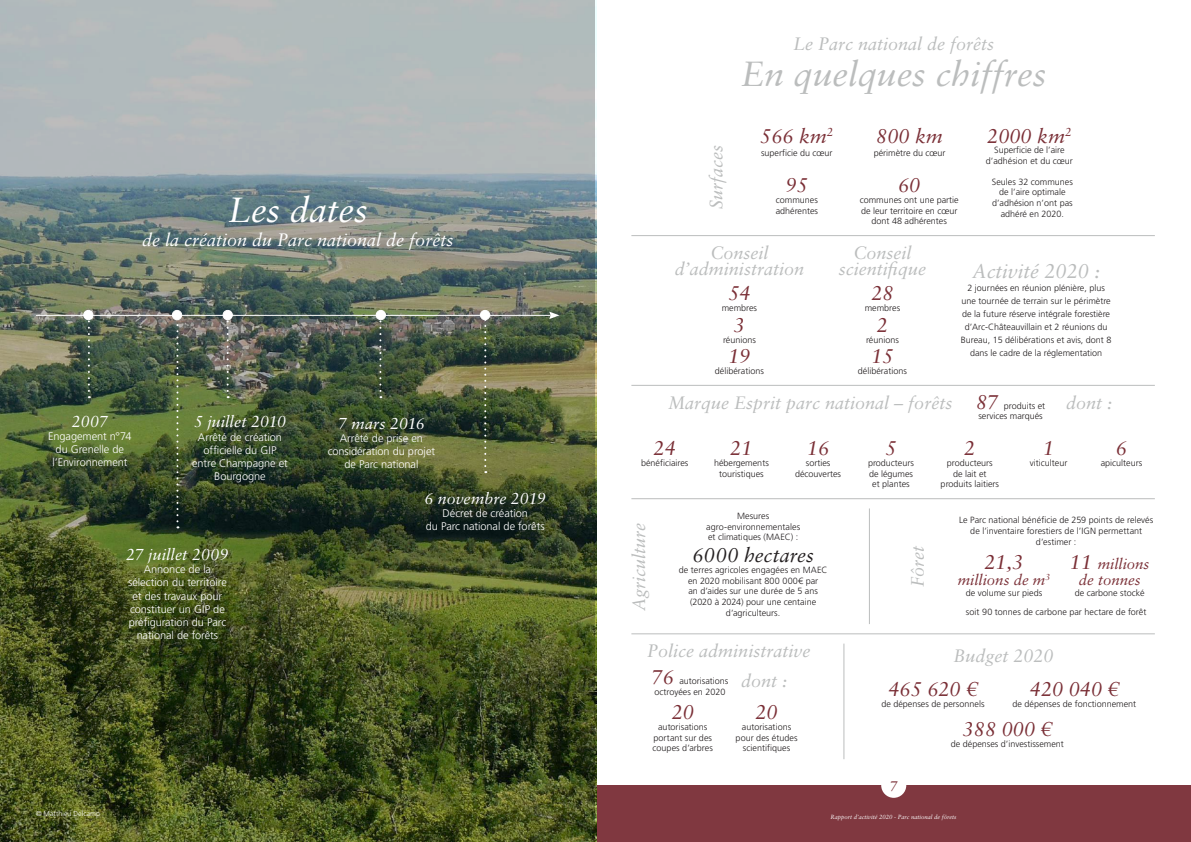
<style>
.page{position:relative;width:1191px;height:842px;background:#fff}
.page>*{position:absolute;margin:0;border:0;box-sizing:border-box;transform-origin:0 0}
.t1{font:italic 35px "Sabon LT Pro";color:#bbbdbd}
.t2{font:italic 35px "Sabon LT Pro";color:#fff}
.t3{font:italic 20px "Sabon LT Pro";color:#7a2f36}
.t4{font:italic 20px "Sabon LT Pro";color:#bbbdbd}
.t5{font:italic 20px "Sabon LT Pro";letter-spacing:.01em;color:#231f20}
.t6{font:italic 18px/16px "Sabon LT Pro";color:#bbbdbd;text-align:center}
.t7{font:italic 18px "Sabon LT Pro";color:#fff}
.t8{font:italic 16px "Sabon LT Pro";letter-spacing:.005em;color:#fff}
.t9{font:italic 15px/16px "Sabon LT Pro";color:#7a2f36;text-align:center}
.t10{font:italic 14px "Sabon LT Pro";color:#7a2f36}
.t11{font:11px/13.2px "Frutiger LT 45 Lt";letter-spacing:-.005em;color:#fff;text-align:center}
.t12{font:9px/10.8px "Frutiger LT 45 Lt";color:#231f20;text-align:center}
.t13{font:7px "Frutiger LT 45 Lt";letter-spacing:.015em;color:#fff}
.t14{font:italic 6px "Sabon LT Pro";color:#fff}
.s1{font-size:20px}
</style>
<div class="page">
<div style="left:596px;top:785px;width:595px;height:57px;background:#803840"></div>
<div style="left:881px;top:773px;width:25px;height:25px;background:#fff;border-radius:50%"></div>
<img style="left:0;top:0;width:594px;height:842px">
<hr style="left:631px;top:235px;width:523px;height:1px;background:#bbbdbd">
<hr style="left:631px;top:385px;width:523px;height:1px;background:#bbbdbd">
<hr style="left:631px;top:498px;width:523px;height:1px;background:#bbbdbd">
<hr style="left:631px;top:633px;width:523px;height:1px;background:#bbbdbd">
<hr style="left:869px;top:508px;width:1px;height:116px;background:#bbbdbd">
<hr style="left:843px;top:644px;width:1px;height:115px;background:#bbbdbd">
<svg style="left:227px;top:320px;width:2px;height:78px"></svg>
<svg style="left:379px;top:320px;width:2px;height:78px"></svg>
<svg style="left:484px;top:320px;width:2px;height:153px"></svg>
<svg style="left:88px;top:320px;width:2px;height:78px"></svg>
<svg style="left:176px;top:320px;width:2px;height:208px"></svg>
<hr style="left:36px;top:315px;width:514px;height:1px;background:#fff">
<svg style="left:549px;top:312px;width:10px;height:7px"></svg>
<div style="left:84px;top:310px;width:9px;height:10px;background:#fff;border-radius:50%"></div>
<div style="left:83px;top:310px;width:10px;height:10px;border:1px solid #fff;border-radius:50%"></div>
<div style="left:172px;top:310px;width:10px;height:10px;background:#fff;border-radius:50%"></div>
<div style="left:172px;top:310px;width:10px;height:10px;border:1px solid #fff;border-radius:50%"></div>
<div style="left:223px;top:310px;width:9px;height:10px;background:#fff;border-radius:50%"></div>
<div style="left:223px;top:310px;width:10px;height:10px;border:1px solid #fff;border-radius:50%"></div>
<div style="left:376px;top:310px;width:9px;height:10px;background:#fff;border-radius:50%"></div>
<div style="left:376px;top:310px;width:10px;height:10px;border:1px solid #fff;border-radius:50%"></div>
<div style="left:480px;top:310px;width:10px;height:10px;background:#fff;border-radius:50%"></div>
<div style="left:480px;top:310px;width:10px;height:10px;border:1px solid #fff;border-radius:50%"></div>
<h1 class="t2" style="left:228px;top:188px;width:142px">Les dates</h1>
<h3 class="t7" style="left:142px;top:228px;width:313px">de la création du Parc national de forêts</h3>
<h3 class="t8" style="left:72px;top:411px;width:38px">2007</h3>
<p class="t11" style="left:48px;top:430px;width:85px">Engagement n°74 du Grenelle de l’Environnement</p>
<h3 class="t8" style="left:194px;top:412px;width:94px">5 juillet 2010</h3>
<p class="t11" style="left:192px;top:430px;width:97px">Arrêté de création officielle du GIP entre Champagne et<br>Bourgogne</p>
<h3 class="t8" style="left:338px;top:413px;width:88px">7 mars 2016</h3>
<p class="t11" style="left:328px;top:432px;width:109px">Arrêté de prise en considération du projet de Parc national</p>
<h3 class="t8" style="left:424px;top:488px;width:123px">6 novembre 2019</h3>
<p class="t11" style="left:426px;top:507px;width:120px">Décret de création<br>du Parc national de forêts</p>
<h3 class="t8" style="left:126px;top:544px;width:104px">27 juillet 2009</h3>
<p class="t11" style="left:128px;top:563px;width:100px">Annonce de la sélection du territoire et des travaux pour constituer un GIP de préfiguration du Parc national de forêts</p>
<p class="t13" style="left:36px;top:809px;width:66px">© Matthieu Delcamp</p>
<h3 class="t6" style="left:793px;top:35px;width:203px">Le Parc national de forêts</h3>
<h3 class="t6" style="left:707px;top:209px;width:65px;rotate:-90deg">Surfaces</h3>
<h1 class="t1" style="left:741px;top:51px;width:307px">En quelques chiffres</h1>
<h2 class="t3" style="left:760px;top:123px;width:75px">566 km<sup>2</sup></h2>
<p class="t12" style="left:761px;top:147px;width:73px">superficie du cœur</p>
<h2 class="t3" style="left:785px;top:172px;width:24px">95</h2>
<p class="t12" style="left:775px;top:194px;width:44px;text-align:left">communes adhérentes</p>
<h2 class="t3" style="left:876px;top:123px;width:68px">800 km</h2>
<p class="t12" style="left:873px;top:147px;width:73px">périmètre du cœur</p>
<h2 class="t3" style="left:898px;top:172px;width:24px">60</h2>
<p class="t12" style="left:859px;top:194px;width:101px">communes ont une partie de leur territoire en cœur dont 48 adhérentes</p>
<h2 class="t3" style="left:987px;top:123px;width:86px">2000 km<sup>2</sup></h2>
<p class="t12" style="left:986px;top:145px;width:89px">Superficie de l’aire d’adhésion et du cœur</p>
<p class="t12" style="left:992px;top:176px;width:83px">Seules 32 communes de l’aire optimale d’adhésion n’ont pas adhéré en 2020.</p>
<h3 class="t6" style="left:675px;top:244px;width:131px">Conseil d’administration</h3>
<h2 class="t3" style="left:728px;top:281px;width:24px">54</h2>
<p class="t12" style="left:722px;top:302px;width:37px">membres</p>
<h2 class="t3" style="left:734px;top:313px;width:13px">3</h2>
<p class="t12" style="left:723px;top:335px;width:34px">réunions</p>
<h2 class="t3" style="left:728px;top:343px;width:24px">19</h2>
<p class="t12" style="left:715px;top:365px;width:51px">délibérations</p>
<h3 class="t6" style="left:839px;top:244px;width:89px">Conseil scientifique</h3>
<h2 class="t3" style="left:871px;top:281px;width:24px">28</h2>
<p class="t12" style="left:864px;top:302px;width:37px">membres</p>
<h2 class="t3" style="left:877px;top:313px;width:13px">2</h2>
<p class="t12" style="left:866px;top:335px;width:34px">réunions</p>
<h2 class="t3" style="left:871px;top:343px;width:24px">15</h2>
<p class="t12" style="left:858px;top:365px;width:51px">délibérations</p>
<h3 class="t6" style="left:668px;top:394px;width:286px">Marque Esprit parc national – forêts</h3>
<h2 class="t4" style="left:972px;top:258px;width:129px">Activité 2020 :</h2>
<p class="t12" style="left:961px;top:281px;width:152px;line-height:13px">2 journées en réunion plénière, plus une tournée de terrain sur le périmètre de la future réserve intégrale forestière d’Arc-Châteauvillain et 2 réunions du Bureau, 15 délibérations et avis, dont 8 dans le cadre de la réglementation</p>
<h2 class="t3" style="left:976px;top:389px;width:24px">87</h2>
<p class="t12" style="left:978px;top:400px;width:68px;text-align:right">produits et services marqués</p>
<h3 class="t6" style="left:1066px;top:395px;width:48px">dont :</h3>
<h2 class="t3" style="left:653px;top:435px;width:24px">24</h2>
<p class="t12" style="left:641px;top:457px;width:49px">bénéficiaires</p>
<h2 class="t3" style="left:730px;top:435px;width:24px">21</h2>
<p class="t12" style="left:714px;top:457px;width:56px">hébergements touristiques</p>
<h2 class="t3" style="left:807px;top:435px;width:24px">16</h2>
<p class="t12" style="left:795px;top:457px;width:47px">sorties découvertes</p>
<h3 class="t6" style="left:630px;top:611px;width:90px;rotate:-90deg">Agriculture</h3>
<p class="t12" style="left:706px;top:510px;width:95px">Mesures agro-environnementales et climatiques (MAEC) :</p>
<h2 class="t5" style="left:692px;top:542px;width:123px">6000 hectares</h2>
<p class="t12" style="left:679px;top:564px;width:150px">de terres agricoles engagées en MAEC en 2020 mobilisant 800 000€ par<br>an d’aides sur une durée de 5 ans (2020 à 2024) pour une centaine d’agriculteurs.</p>
<h2 class="t3" style="left:885px;top:435px;width:13px">5</h2>
<p class="t12" style="left:868px;top:457px;width:47px">producteurs de légumes et plantes</p>
<h3 class="t6" style="left:909px;top:587px;width:43px;rotate:-90deg">Fôret</h3>
<h2 class="t3" style="left:964px;top:435px;width:13px">2</h2>
<p class="t12" style="left:940px;top:457px;width:60px">producteurs<br>de lait et produits laitiers</p>
<h2 class="t3" style="left:1043px;top:435px;width:13px">1</h2>
<p class="t12" style="left:1030px;top:457px;width:39px">viticulteur</p>
<h2 class="t3" style="left:1116px;top:435px;width:13px">6</h2>
<p class="t12" style="left:1100px;top:457px;width:43px">apiculteurs</p>
<p class="t12" style="left:959px;top:515px;width:196px">Le Parc national bénéficie de 259 points de relevés de l’inventaire forestiers de l’IGN permettant d’estimer :</p>
<h2 class="t3" style="left:984px;top:550px;width:40px">21,3</h2>
<h3 class="t9" style="left:957px;top:572px;width:94px">millions de m<sup>3</sup></h3>
<p class="t12" style="left:965px;top:588px;width:78px">de volume sur pieds</p>
<h3 class="t9" style="left:1070px;top:556px;width:81px"><span class="s1">11</span> millions de tonnes</h3>
<p class="t12" style="left:1074px;top:588px;width:72px">de carbone stocké</p>
<p class="t12" style="left:966px;top:607px;width:182px">soit 90 tonnes de carbone par hectare de forêt</p>
<h3 class="t6" style="left:741px;top:636px;width:71px;line-height:30px;text-align:left;text-indent:-94px">Police administrative dont :</h3>
<h3 class="t6" style="left:953px;top:647px;width:102px">Budget 2020</h3>
<h2 class="t3" style="left:651px;top:665px;width:24px">76</h2>
<p class="t12" style="left:654px;top:676px;width:75px;text-align:left;text-indent:25px">autorisations octroyées en 2020</p>
<h2 class="t3" style="left:888px;top:676px;width:90px">465 620 €</h2>
<p class="t12" style="left:881px;top:698px;width:105px">de dépenses de personnels</p>
<h2 class="t3" style="left:1030px;top:676px;width:90px">420 040 €</h2>
<p class="t12" style="left:1012px;top:698px;width:125px">de dépenses de fonctionnement</p>
<h2 class="t3" style="left:962px;top:717px;width:90px">388 000 €</h2>
<p class="t12" style="left:950px;top:739px;width:115px">de dépenses d’investissement</p>
<h2 class="t3" style="left:671px;top:700px;width:24px">20</h2>
<p class="t12" style="left:652px;top:721px;width:62px">autorisations portant sur des coupes d’arbres</p>
<h2 class="t3" style="left:755px;top:700px;width:24px">20</h2>
<p class="t12" style="left:735px;top:721px;width:63px">autorisations pour des études scientifiques</p>
<h3 class="t10" style="left:890px;top:777px;width:9px">7</h3>
<p class="t14" style="left:830px;top:813px;width:128px">Rapport d’activité 2020 - Parc national de fôrets</p>
</div>
